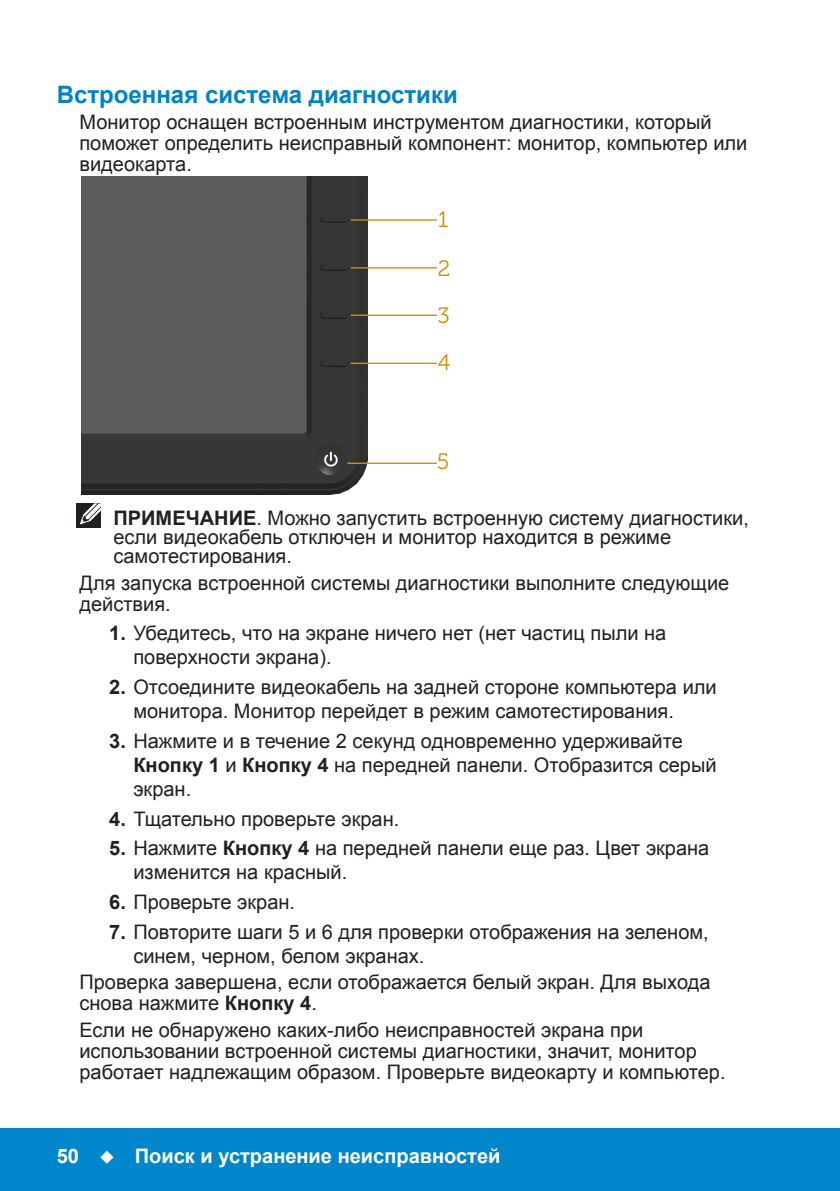
<style>
.page{position:relative;width:840px;height:1191px;background:#fff}
.page>*{position:absolute;margin:0;border:0;box-sizing:border-box;transform-origin:0 0}
.Head2{font:700 24px "Arial";color:#0082c8}
.t1{font:22.4px "Museo For Dell 300";color:#d18e04}
.Paragraph{font:20px/21px "Arial";color:#231f20}
.Note{font:20px/19px "Arial";color:#231f20}
.t2{font:700 20px "Arial";color:#fff}
.s1{font-weight:700}
</style>
<div class="page">
<div style="left:0;top:1128px;width:839px;height:63px;background:#0087cb"></div>
<img style="left:81px;top:177px;width:287px;height:317px">
<hr style="left:351px;top:362px;width:85px;height:2px;background:#d18e04">
<hr style="left:347px;top:462px;width:89px;height:2px;background:#d18e04">
<hr style="left:351px;top:314px;width:85px;height:2px;background:#d18e04">
<hr style="left:351px;top:267px;width:85px;height:1px;background:#d18e04">
<hr style="left:351px;top:219px;width:85px;height:2px;background:#d18e04">
<div style="left:77px;top:503px;width:24px;height:25px;background:#231f20"></div>
<svg style="left:80px;top:503px;width:21px;height:22px"></svg>
<p class="Head2" style="left:57px;top:78px;width:402px">Встроенная система диагностики</p>
<p class="Paragraph" style="left:79px;top:112px;width:669px">Монитор оснащен встроенным инструментом диагностики, который поможет определить неисправный компонент: монитор, компьютер или видеокарта.</p>
<p class="t1" style="left:437px;top:207px;width:12px">1</p>
<p class="t1" style="left:437px;top:256px;width:14px">2</p>
<p class="t1" style="left:437px;top:303px;width:13px">3</p>
<p class="t1" style="left:437px;top:350px;width:14px">4</p>
<p class="t1" style="left:436px;top:449px;width:14px">5</p>
<p class="Note" style="left:113px;top:509px;width:636px"><span class="s1">ПРИМЕЧАНИЕ</span>. Можно запустить встроенную систему диагностики, если видеокабель отключен и монитор находится в режиме самотестирования.</p>
<p class="Paragraph" style="left:79px;top:572px;width:651px">Для запуска встроенной системы диагностики выполните следующие действия.</p>
<p class="Paragraph" style="left:133px;top:621px;width:534px;line-height:24px;text-indent:-24px"><span class="s1">1.</span> Убедитесь, что на экране ничего нет (нет частиц пыли на поверхности экрана).</p>
<p class="Paragraph" style="left:133px;top:675px;width:584px;line-height:24px;text-indent:-24px"><span class="s1">2.</span> Отсоедините видеокабель на задней стороне компьютера или монитора. Монитор перейдет в режим самотестирования.</p>
<p class="Paragraph" style="left:133px;top:729px;width:584px;line-height:24px;text-indent:-24px"><span class="s1">3.</span> Нажмите и в течение 2 секунд одновременно удерживайте<br><span class="s1">Кнопку 1</span> и <span class="s1">Кнопку 4</span> на передней панели. Отобразится серый экран.</p>
<p class="Paragraph" style="left:109px;top:808px;width:291px"><span class="s1">4.</span> Тщательно проверьте экран.</p>
<p class="Paragraph" style="left:133px;top:836px;width:577px;line-height:24px;text-indent:-24px"><span class="s1">5.</span> Нажмите <span class="s1">Кнопку 4</span> на передней панели еще раз. Цвет экрана изменится на красный.</p>
<p class="Paragraph" style="left:109px;top:891px;width:187px"><span class="s1">6.</span> Проверьте экран.</p>
<p class="Paragraph" style="left:133px;top:919px;width:576px;line-height:24px;text-indent:-24px"><span class="s1">7.</span> Повторите шаги 5 и 6 для проверки отображения на зеленом, синем, черном, белом экранах.</p>
<p class="Paragraph" style="left:79px;top:972px;width:632px">Проверка завершена, если отображается белый экран. Для выхода снова нажмите <span class="s1">Кнопку 4</span>.</p>
<p class="Paragraph" style="left:79px;top:1019px;width:647px">Если не обнаружено каких-либо неисправностей экрана при использовании встроенной системы диагностики, значит, монитор работает надлежащим образом. Проверьте видеокарту и компьютер.</p>
<p class="t2" style="left:57px;top:1142px;width:445px">50 ◆ Поиск и устранение неисправностей</p>
</div>
